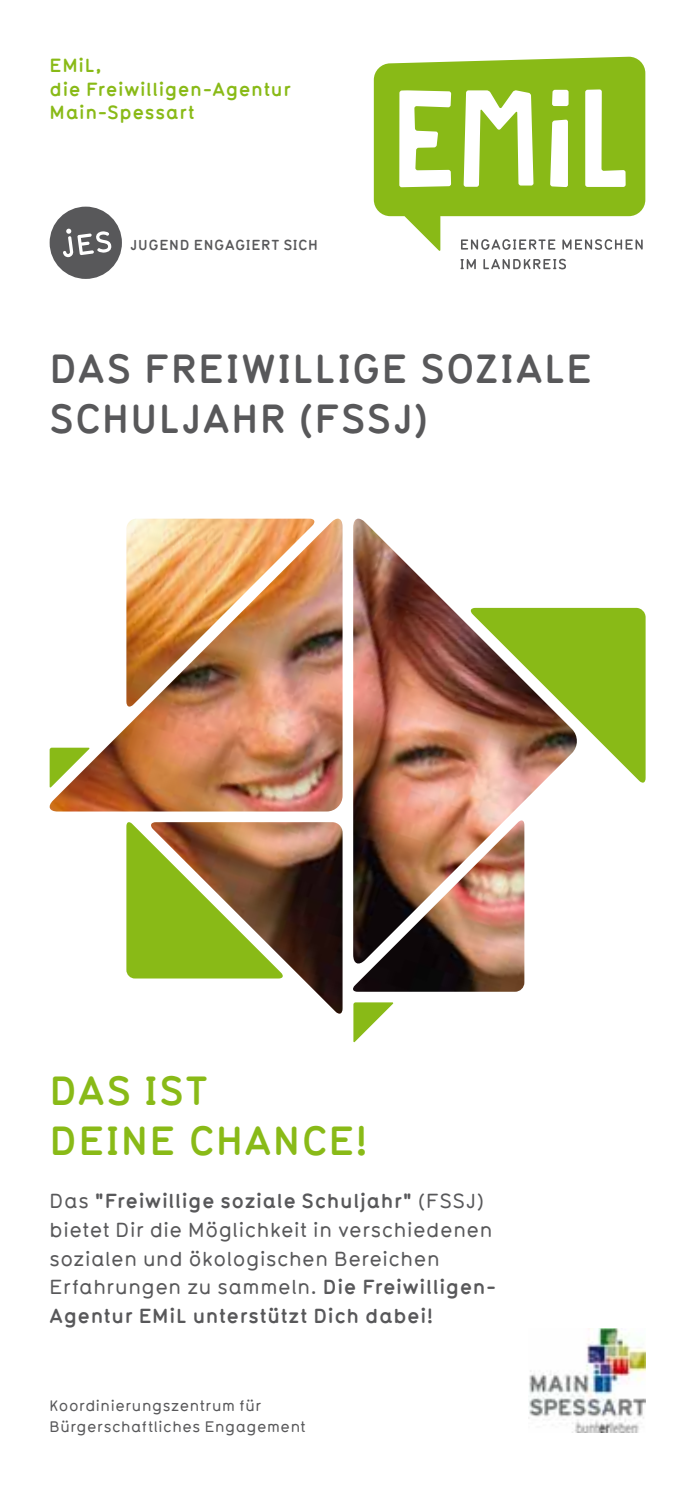
<style>
.page{position:relative;width:695px;height:1489px;background:#fff}
.page>*{position:absolute;margin:0;border:0;box-sizing:border-box;transform-origin:0 0}
.t1{font:700 40px/50px "Typ 1451";letter-spacing:.035em;color:#58585a}
.t2{font:700 40px/50px "Typ 1451";letter-spacing:.035em;color:#89ba17}
.t3{font:500 20px/28.8px "Typ 1451";letter-spacing:.035em;color:#58585a}
.t4{font:700 18.75px/23.8px "Typ 1451";letter-spacing:.04em;color:#89ba17}
.t5{font:500 15px/21.2px "Typ 1451";letter-spacing:.045em;color:#58585a}
.t6{font:700 14.25px "Typ 1451";letter-spacing:.045em;color:#58585a}
.s1{font-weight:700}
</style>
<div class="page">
<svg style="left:374px;top:57px;width:271px;height:194px;fill:#89ba17"></svg>
<svg style="left:399px;top:89px;width:226px;height:98px"></svg>
<svg style="left:461px;top:239px;width:94px;height:11px"></svg>
<svg style="left:562px;top:239px;width:80px;height:11px"></svg>
<svg style="left:460px;top:259px;width:15px;height:10px"></svg>
<svg style="left:483px;top:259px;width:83px;height:10px"></svg>
<img style="left:528px;top:1328px;width:117px;height:104px">
<div style="left:50px;top:207px;width:72px;height:72px;background:#58585a;border-radius:50%"></div>
<svg style="left:63px;top:228px;width:49px;height:29px"></svg>
<img style="left:149px;top:822px;width:193px;height:192px">
<img style="left:49px;top:518px;width:293px;height:293px">
<svg style="left:126px;top:822px;width:158px;height:156px;background:#949a39"></svg>
<img style="left:126px;top:518px;width:190px;height:190px">
<svg style="left:353px;top:1002px;width:40px;height:40px"></svg>
<img style="left:353px;top:966px;width:171px;height:25px">
<svg style="left:578px;top:608px;width:67px;height:175px"></svg>
<img style="left:353px;top:518px;width:225px;height:448px">
<p class="t4" style="left:50px;top:52px;width:242px">EMiL,<br>die Freiwilligen-Agentur<br>Main-Spessart</p>
<p class="t6" style="left:130px;top:234px;width:189px">Jugend engagiert sich</p>
<h1 class="t1" style="left:50px;top:342px;width:544px">Das Freiwillige Soziale<br>Schuljahr (FSSJ)</h1>
<h1 class="t2" style="left:50px;top:1063px;width:319px">Das ist<br>Deine Chance!</h1>
<p class="t3" style="left:50px;top:1185px;width:448px">Das <span class="s1">"Freiwillige soziale Schuljahr"</span> (FSSJ) bietet Dir die Möglichkeit in verschiedenen sozialen und ökologischen Bereichen Erfahrungen zu sammeln. <span class="s1">Die Freiwilligen-Agentur EMiL unterstützt Dich dabei!</span></p>
<p class="t5" style="left:50px;top:1394px;width:257px">Koordinierungszentrum für<br>Bürgerschaftliches Engagement</p>
</div>
